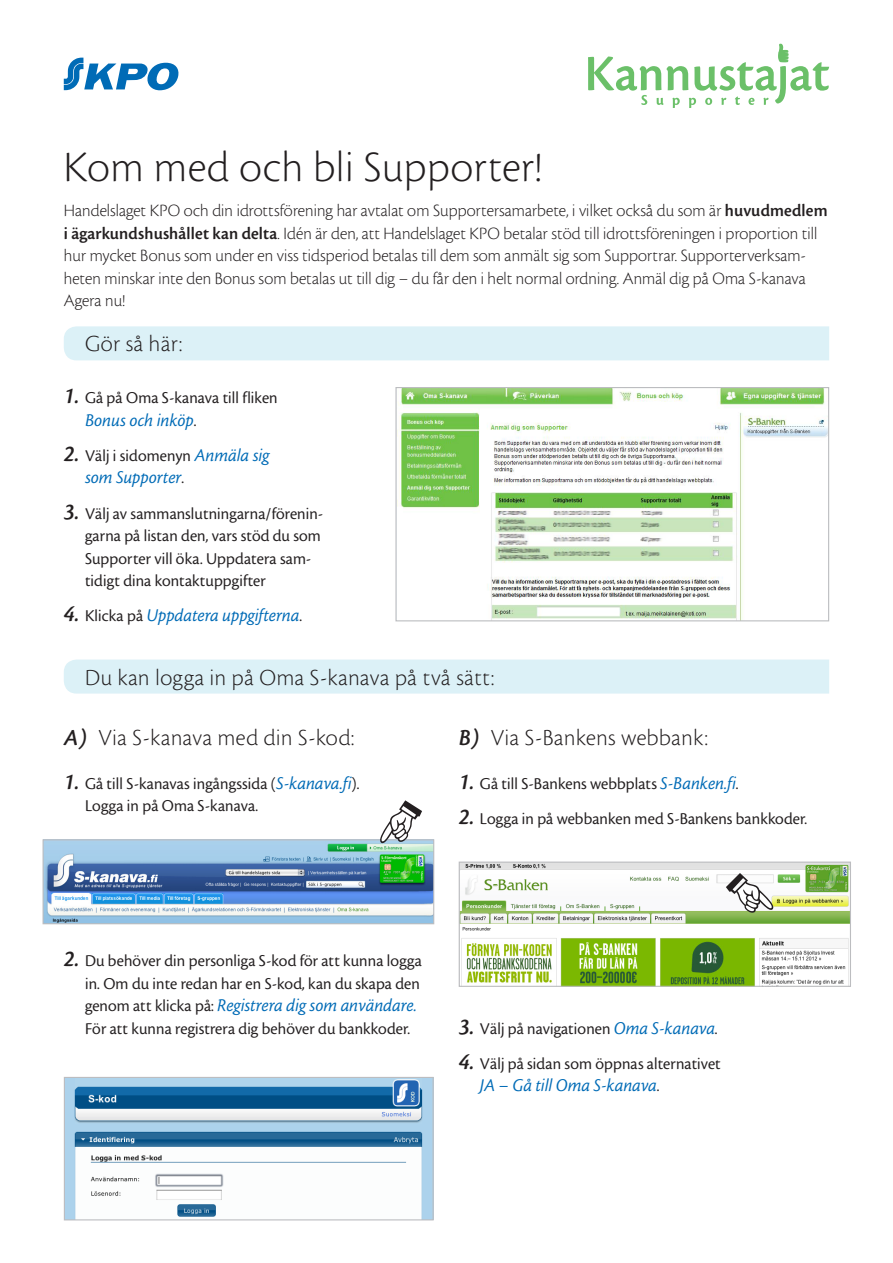
<style>
.page{position:relative;width:893px;height:1263px;background:#fff}
.page>*{position:absolute;margin:0;border:0;box-sizing:border-box;transform-origin:0 0}
.Otsikko{font:300 45px "Cronos For SOK";letter-spacing:.025em;color:#231f20}
.Väliotsikko_2{font:300 24px "Cronos For SOK";letter-spacing:.03em;color:#231f20}
.Väliotsikko{font:300 24px "Cronos For SOK";letter-spacing:.03em;color:#231f20}
.t1{font:italic 18.75px "Cronos For SOK";letter-spacing:.01em;color:#006bb6}
.Leipis_1{font:300 18px/22.5px "Cronos For SOK";letter-spacing:.01em;color:#231f20}
.t2{font:17.25px/22.5px "Cronos For SOK";letter-spacing:.01em;color:#231f20}
.s1{font-weight:600}
.s2{font-weight:600;font-style:italic;font-size:24px}
.s3{font-style:normal;font-size:17.25px;color:#231f20}
.s4{font-style:italic;font-size:18.75px;color:#006bb6}
.s5{font-weight:600;font-size:24px;color:#231f20}
.s6{font-weight:600;font-style:italic}
</style>
<div class="page">
<svg style="left:588px;top:43px;width:241px;height:65px"></svg>
<div style="left:64px;top:659px;width:765px;height:34px;background:#dcf1f7"></div>
<div style="left:64px;top:326px;width:765px;height:34px;background:#dcf1f7"></div>
<img style="left:397px;top:389px;width:430px;height:230px">
<div style="left:395px;top:387px;width:434px;height:234px;border:1px solid #bcbdc0"></div>
<img style="left:66px;top:1079px;width:366px;height:139px">
<div style="left:64px;top:1077px;width:370px;height:143px;border:1px solid #bcbdc0"></div>
<img style="left:461px;top:863px;width:388px;height:122px">
<div style="left:459px;top:861px;width:392px;height:126px;border:1px solid #bcbdc0"></div>
<img style="left:45px;top:841px;width:387px;height:81px">
<div style="left:43px;top:839px;width:391px;height:85px;border:1px solid #bcbdc0"></div>
<svg style="left:64px;top:58px;width:114px;height:32px"></svg>
<svg style="left:725px;top:871px;width:52px;height:52px"></svg>
<svg style="left:376px;top:839px;width:47px;height:14px"></svg>
<p class="Otsikko" style="left:64px;top:145px;width:479px">Kom med och bli Supporter!</p>
<p class="Leipis_1" style="left:64px;top:200px;width:765px">Handelslaget KPO och din idrottsförening har avtalat om Supportersamarbete, i vilket också du som är <span class="s1">huvudmedlem i ägarkundshushållet kan delta</span>. Idén är den, att Handelslaget KPO betalar stöd till idrottsföreningen i proportion till hur mycket Bonus som under en viss tidsperiod betalas till dem som anmält sig som Supportrar. Supporterverksam&shy;heten minskar inte den Bonus som betalas ut till dig – du får den i helt normal ordning. Anmäl dig på Oma S-kanava Agera nu!</p>
<p class="Väliotsikko" style="left:85px;top:331px;width:99px">Gör så här:</p>
<p class="t2" style="left:64px;top:387px;width:215px"><span class="s2">1.</span> Gå på Oma S-kanava till fliken</p>
<p class="t1" style="left:85px;top:410px;width:113px">Bonus och inköp<span class="s3">.</span></p>
<p class="t2" style="left:64px;top:445px;width:207px"><span class="s2">2.</span> Välj i sidomenyn <span class="s4">Anmäla sig</span></p>
<p class="t1" style="left:85px;top:468px;width:101px">som Supporter<span class="s3">.</span></p>
<p class="t2" style="left:85px;top:502px;width:239px;text-indent:-21px"><span class="s2">3.</span> Välj av sammanslutningarna/förenin&shy;garna på listan den, vars stöd du som Supporter vill öka. Uppdatera sam&shy;tidigt dina kontaktuppgifter</p>
<p class="t1" style="left:64px;top:606px;width:240px"><span class="s5">4.</span> <span class="s3">Klicka på</span> Uppdatera uppgifterna<span class="s3">.</span></p>
<p class="Väliotsikko" style="left:85px;top:665px;width:411px">Du kan logga in på Oma S-kanava på två sätt:</p>
<p class="Väliotsikko_2" style="left:64px;top:725px;width:292px"><span class="s6">A)</span> Via S-kanava med din S-kod:</p>
<p class="t2" style="left:85px;top:772px;width:276px;text-indent:-21px"><span class="s2">1.</span> Gå till S-kanavas ingångssida (<span class="s4">S-kanava.fi</span>).<br>Logga in på Oma S-kanava.</p>
<p class="Väliotsikko_2" style="left:459px;top:725px;width:251px"><span class="s6">B)</span> Via S-Bankens webbank:</p>
<p class="t2" style="left:459px;top:772px;width:281px"><span class="s2">1.</span> Gå till S-Bankens webbplats <span class="s4">S-Banken.fi</span>.</p>
<p class="t2" style="left:459px;top:808px;width:350px"><span class="s2">2.</span> Logga in på webbanken med S-Bankens bankkoder.</p>
<p class="t2" style="left:64px;top:950px;width:360px;text-align:right"><span class="s2">2.</span> Du behöver din personliga S-kod för att kunna logga in. Om du inte redan har en S-kod, kan du skapa den</p>
<p class="t1" style="left:85px;top:996px;width:333px"><span class="s3">genom att klicka på:</span> Registrera dig som användare.</p>
<p class="t2" style="left:85px;top:1017px;width:327px">För att kunna registrera dig behöver du bankkoder.</p>
<p class="t2" style="left:459px;top:1017px;width:260px"><span class="s2">3.</span> Välj på navigationen <span class="s4">Oma S-kanava</span>.</p>
<p class="t2" style="left:459px;top:1052px;width:264px"><span class="s2">4.</span> Välj på sidan som öppnas alternativet</p>
<p class="t1" style="left:480px;top:1076px;width:181px">JA – Gå till Oma S-kanava<span class="s3">.</span></p>
</div>
